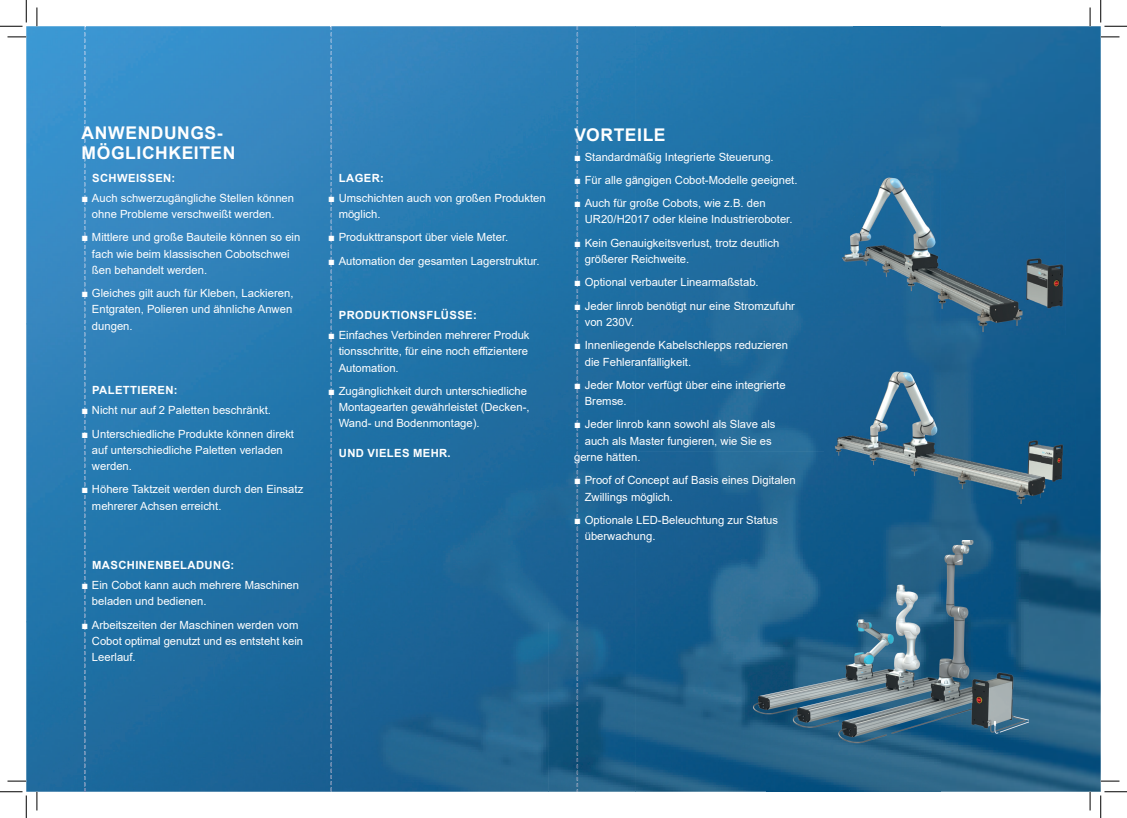
<style>
.page{position:relative;width:1127px;height:818px;background:#fff}
.page>*{position:absolute;margin:0;border:0;box-sizing:border-box;transform-origin:0 0}
.t1{font:700 17.5px/20px "Arial";letter-spacing:.035em;color:#fff}
.t2{font:11.25px/16.2px "Arial";color:#fff}
.t3{font:700 11.25px "Arial";letter-spacing:.035em;color:#fff}
</style>
<div class="page">
<img style="left:940px;top:26px;width:160px;height:766px">
<img style="left:26px;top:26px;width:609px;height:766px">
<img style="left:635px;top:26px;width:218px;height:553px">
<div style="left:853px;top:26px;width:87px;height:144px;background:#206ea2"></div>
<img style="left:853px;top:335px;width:87px;height:35px">
<img style="left:853px;top:503px;width:87px;height:37px">
<img style="left:635px;top:579px;width:131px;height:213px">
<img style="left:766px;top:754px;width:174px;height:38px">
<img style="left:840px;top:170px;width:225px;height:165px">
<img style="left:823px;top:370px;width:252px;height:133px">
<img style="left:741px;top:540px;width:287px;height:214px">
<img style="left:84px;top:26px;width:1px;height:498px">
<img style="left:330px;top:26px;width:2px;height:497px">
<img style="left:576px;top:26px;width:2px;height:498px">
<svg style="left:8px;top:36px;width:18px;height:2px"></svg>
<svg style="left:1100px;top:36px;width:19px;height:2px"></svg>
<svg style="left:8px;top:780px;width:18px;height:2px"></svg>
<svg style="left:1100px;top:780px;width:19px;height:2px"></svg>
<svg style="left:36px;top:7px;width:2px;height:19px"></svg>
<svg style="left:36px;top:792px;width:2px;height:18px"></svg>
<svg style="left:1089px;top:7px;width:1px;height:19px"></svg>
<svg style="left:1089px;top:792px;width:1px;height:18px"></svg>
<svg style="left:0;top:0;width:27px;height:27px"></svg>
<svg style="left:0;top:791px;width:27px;height:27px"></svg>
<svg style="left:1100px;top:0;width:26px;height:27px"></svg>
<svg style="left:1100px;top:791px;width:26px;height:27px"></svg>
<h1 class="t1" style="left:82px;top:123px;width:155px">ANWENDUNGS-<br>MÖGLICHKEITEN</h1>
<p class="t3" style="left:92px;top:170px;width:85px">SCHWEISSEN:</p>
<p class="t2" style="left:92px;top:190px;width:203px;text-indent:-11px">■ Auch schwerzugängliche Stellen können ohne Probleme verschweißt werden.</p>
<p class="t2" style="left:92px;top:229px;width:210px;text-indent:-11px">■ Mittlere und große Bauteile können so ein fach wie beim klassischen Cobotschwei ßen behandelt werden.</p>
<p class="t2" style="left:92px;top:285px;width:203px;text-align:justify;text-indent:-11px">■ Gleiches gilt auch für Kleben, Lackieren, Entgraten, Polieren und ähnliche Anwen dungen.</p>
<p class="t3" style="left:92px;top:382px;width:87px">PALETTIEREN:</p>
<p class="t2" style="left:81px;top:402px;width:191px">■ Nicht nur auf 2 Paletten beschränkt.</p>
<p class="t2" style="left:92px;top:425px;width:203px;text-indent:-11px">■ Unterschiedliche Produkte können direkt auf unterschiedliche Paletten verladen werden.</p>
<p class="t2" style="left:92px;top:481px;width:213px;text-indent:-11px">■ Höhere Taktzeit werden durch den Einsatz mehrerer Achsen erreicht.</p>
<p class="t3" style="left:92px;top:557px;width:144px">MASCHINENBELADUNG:</p>
<p class="t2" style="left:92px;top:577px;width:208px;text-indent:-11px">■ Ein Cobot kann auch mehrere Maschinen beladen und bedienen.</p>
<p class="t2" style="left:92px;top:617px;width:212px;text-indent:-11px">■ Arbeitszeiten der Maschinen werden vom<br>Cobot optimal genutzt und es entsteht kein<br>Leerlauf.</p>
<p class="t3" style="left:339px;top:170px;width:46px">LAGER:</p>
<p class="t2" style="left:338px;top:189px;width:208px;text-indent:-11px">■ Umschichten auch von großen Produkten möglich.</p>
<p class="t2" style="left:328px;top:229px;width:182px">■ Produkttransport über viele Meter.</p>
<p class="t2" style="left:328px;top:252px;width:213px">■ Automation der gesamten Lagerstruktur.</p>
<p class="t3" style="left:339px;top:307px;width:139px">PRODUKTIONSFLÜSSE:</p>
<p class="t2" style="left:338px;top:327px;width:192px;text-indent:-11px">■ Einfaches Verbinden mehrerer Produk tionsschritte, für eine noch effizientere<br>Automation.</p>
<p class="t2" style="left:338px;top:383px;width:192px;text-indent:-11px">■ Zugänglichkeit durch unterschiedliche<br>Montagearten gewährleistet (Decken-,<br>Wand- und Bodenmontage).</p>
<p class="t3" style="left:339px;top:445px;width:113px">UND VIELES MEHR.</p>
<h1 class="t1" style="left:574px;top:125px;width:93px">VORTEILE</h1>
<p class="t2" style="left:574px;top:148px;width:201px">■ Standardmäßig Integrierte Steuerung.</p>
<p class="t2" style="left:574px;top:172px;width:225px">■ Für alle gängigen Cobot-Modelle geeignet.</p>
<p class="t2" style="left:584px;top:195px;width:209px;text-indent:-11px">■ Auch für große Cobots, wie z.B. den<br>UR20/H2017 oder kleine Industrieroboter.</p>
<p class="t2" style="left:584px;top:235px;width:196px;text-indent:-11px">■ Kein Genauigkeitsverlust, trotz deutlich größerer Reichweite.</p>
<p class="t2" style="left:574px;top:274px;width:186px">■ Optional verbauter Linearmaßstab.</p>
<p class="t2" style="left:584px;top:297px;width:212px;text-indent:-11px">■ Jeder linrob benötigt nur eine Stromzufuhr von 230V.</p>
<p class="t2" style="left:584px;top:337px;width:205px;text-indent:-11px">■ Innenliegende Kabelschlepps reduzieren die Fehleranfälligkeit.</p>
<p class="t2" style="left:584px;top:377px;width:202px;text-indent:-11px">■ Jeder Motor verfügt über eine integrierte<br>Bremse.</p>
<p class="t2" style="left:574px;top:416px;width:203px">■ Jeder linrob kann sowohl als Slave als</p>
<p class="t2" style="left:584px;top:432px;width:188px">auch als Master fungieren, wie Sie es</p>
<p class="t2" style="left:574px;top:449px;width:68px">gerne hätten.</p>
<p class="t2" style="left:584px;top:472px;width:212px;text-indent:-11px">■ Proof of Concept auf Basis eines Digitalen<br>Zwillings möglich.</p>
<p class="t2" style="left:584px;top:512px;width:195px;text-indent:-11px">■ Optionale LED-Beleuchtung zur Status überwachung.</p>
</div>
